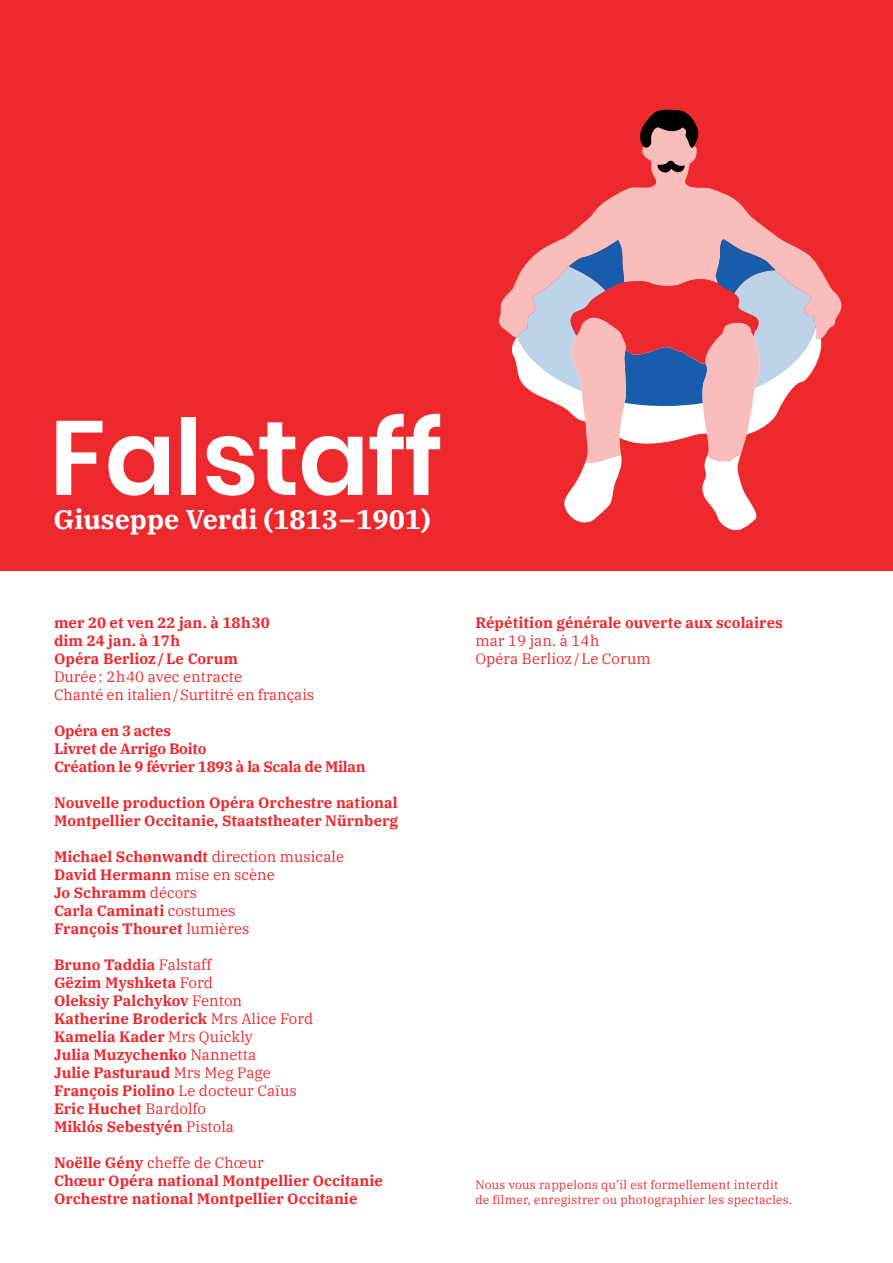
<style>
.page{position:relative;width:893px;height:1263px;background:#fff}
.page>*{position:absolute;margin:0;border:0;box-sizing:border-box;transform-origin:0 0}
.t1{font:600 105px "Poppins";letter-spacing:-.01em;color:#fff}
.t2{font:700 27px "IBM Plex Serif";color:#fff}
.t3{font:700 15px "IBM Plex Serif";color:#ee292e}
.t4{font:15px/18px "IBM Plex Serif";color:#ee292e}
.t5{font:700 15px "IBM Plex Serif";letter-spacing:-.02em;color:#ee292e}
.General___ours{font:12px "IBM Plex Serif";letter-spacing:.02em;color:#ee292e}
.s1{font-weight:400}
.s2{font-weight:700}
</style>
<div class="page">
<div style="left:0;top:0;width:893px;height:570px;background:#ee292e"></div>
<svg style="left:643px;top:109px;width:54px;height:17px"></svg>
<svg style="left:499px;top:126px;width:343px;height:206px"></svg>
<svg style="left:508px;top:238px;width:323px;height:293px"></svg>
<p class="t1" style="left:50px;top:397px;width:394px">Falstaff</p>
<p class="t2" style="left:54px;top:498px;width:379px">Giuseppe Verdi (1813–1901)</p>
<p class="t3" style="left:54px;top:611px;width:217px">mer 20 et ven 22 jan. à 18h30</p>
<p class="t3" style="left:54px;top:629px;width:128px">dim 24 jan. à 17h</p>
<p class="t3" style="left:54px;top:647px;width:186px">Opéra Berlioz /Le Corum</p>
<p class="t4" style="left:54px;top:667px;width:190px">Durée: 2h40 avec entracte</p>
<p class="t4" style="left:54px;top:685px;width:262px">Chanté en italien/Surtitré en français</p>
<p class="t5" style="left:54px;top:719px;width:119px">Opéra en 3 actes</p>
<p class="t5" style="left:54px;top:737px;width:154px">Livret de Arrigo Boito</p>
<p class="t5" style="left:54px;top:755px;width:313px">Création le 9 février 1893 à la Scala de Milan</p>
<p class="t3" style="left:54px;top:791px;width:345px">Nouvelle production Opéra Orchestre national</p>
<p class="t3" style="left:54px;top:809px;width:346px">Montpellier Occitanie, Staatstheater Nürnberg</p>
<p class="t3" style="left:54px;top:845px;width:292px">Michael Schønwandt <span class="s1">direction musicale</span></p>
<p class="t3" style="left:54px;top:863px;width:222px">David Hermann <span class="s1">mise en scène</span></p>
<p class="t3" style="left:54px;top:881px;width:145px">Jo Schramm <span class="s1">décors</span></p>
<p class="t3" style="left:54px;top:899px;width:183px">Carla Caminati <span class="s1">costumes</span></p>
<p class="t3" style="left:54px;top:917px;width:197px">François Thouret <span class="s1">lumières</span></p>
<p class="t3" style="left:54px;top:953px;width:159px">Bruno Taddia <span class="s1">Falstaff</span></p>
<p class="t3" style="left:54px;top:971px;width:160px">Gëzim Myshketa <span class="s1">Ford</span></p>
<p class="t3" style="left:54px;top:989px;width:190px">Oleksiy Palchykov <span class="s1">Fenton</span></p>
<p class="t3" style="left:54px;top:1007px;width:261px">Katherine Broderick <span class="s1">Mrs Alice Ford</span></p>
<p class="t3" style="left:54px;top:1025px;width:200px">Kamelia Kader <span class="s1">Mrs Quickly</span></p>
<p class="t3" style="left:54px;top:1043px;width:204px">Julia Muzychenko <span class="s1">Nannetta</span></p>
<p class="t3" style="left:54px;top:1061px;width:218px">Julie Pasturaud <span class="s1">Mrs Meg Page</span></p>
<p class="t3" style="left:54px;top:1079px;width:244px">François Piolino <span class="s1">Le docteur Caïus</span></p>
<p class="t3" style="left:54px;top:1097px;width:154px">Eric Huchet <span class="s1">Bardolfo</span></p>
<p class="t3" style="left:54px;top:1115px;width:182px">Miklós Sebestyén <span class="s1">Pistola</span></p>
<p class="t4" style="left:54px;top:1153px;width:211px"><span class="s2">Noëlle Gény</span> cheffe de Chœur</p>
<p class="t3" style="left:54px;top:1169px;width:331px">Chœur Opéra national Montpellier Occitanie</p>
<p class="t3" style="left:54px;top:1187px;width:305px">Orchestre national Montpellier Occitanie</p>
<p class="t3" style="left:475px;top:611px;width:309px">Répétition générale ouverte aux scolaires</p>
<p class="t4" style="left:475px;top:631px;width:177px">mar 19 jan. à 14h<br>Opéra Berlioz /Le Corum</p>
<p class="General___ours" style="left:475px;top:1176px;width:304px">Nous vous rappelons qu’il est formellement interdit</p>
<p class="General___ours" style="left:475px;top:1191px;width:318px">de filmer, enregistrer ou photographier les spectacles.</p>
</div>
